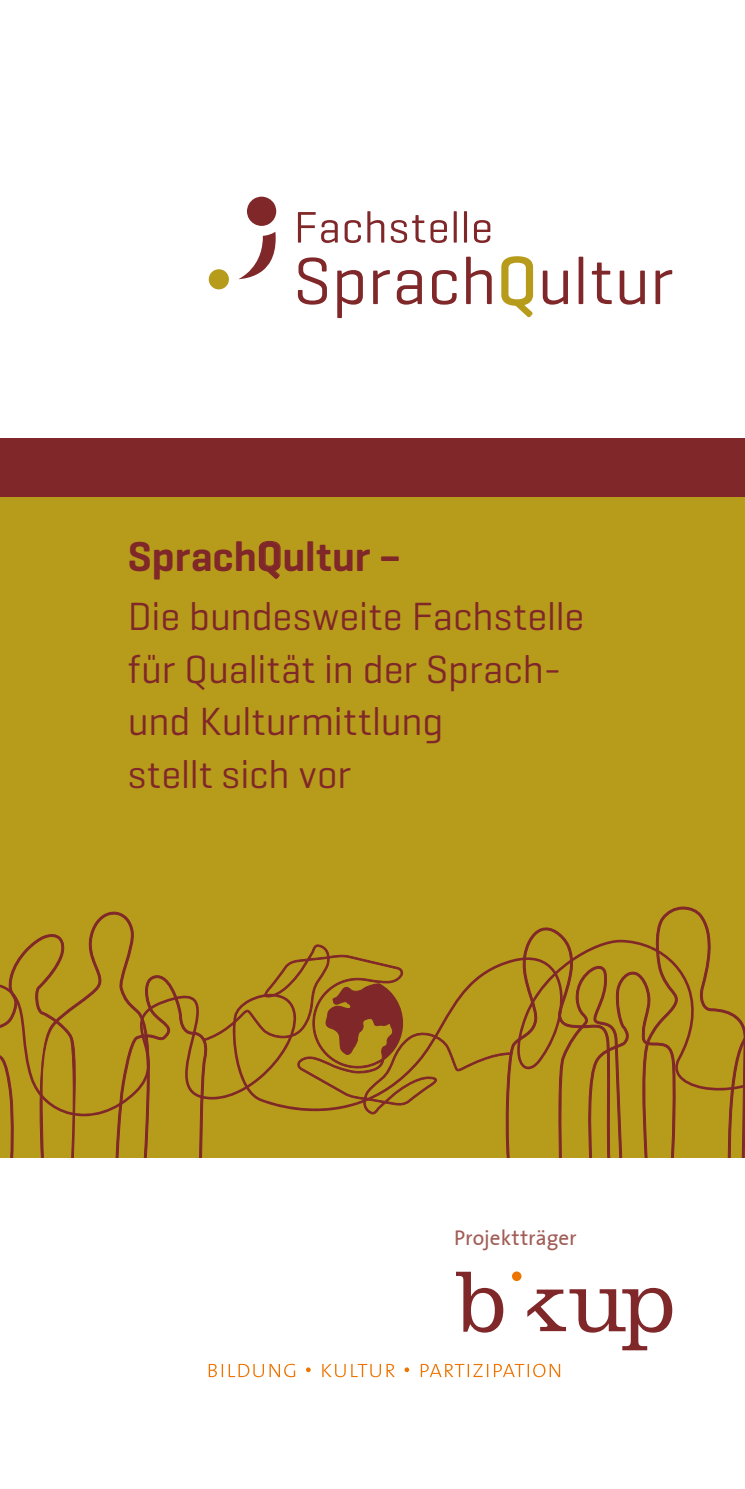
<style>
.page{position:relative;width:745px;height:1489px;background:#fff}
.page>*{position:absolute;margin:0;border:0;box-sizing:border-box;transform-origin:0 0}
.t1{font:600 42.5px "Geogrotesque";color:#802729}
.t2{font:40px/52.5px "Geogrotesque";letter-spacing:-.005em;color:#802729}
.t3{font:21.25px "The Sans Plain";color:#a15d57}
</style>
<div class="page">
<svg style="left:456px;top:1271px;width:47px;height:61px"></svg>
<svg style="left:511px;top:1271px;width:10px;height:9px"></svg>
<svg style="left:527px;top:1287px;width:144px;height:63px"></svg>
<svg style="left:208px;top:1363px;width:351px;height:14px"></svg>
<svg style="left:542px;top:257px;width:129px;height:47px"></svg>
<svg style="left:501px;top:256px;width:33px;height:62px"></svg>
<svg style="left:298px;top:257px;width:193px;height:61px"></svg>
<svg style="left:298px;top:211px;width:192px;height:32px"></svg>
<svg style="left:208px;top:269px;width:21px;height:20px"></svg>
<svg style="left:247px;top:197px;width:29px;height:29px"></svg>
<svg style="left:239px;top:232px;width:36px;height:47px"></svg>
<div style="left:0;top:496px;width:744px;height:661px;background:#b79c1b"></div>
<svg style="left:505px;top:906px;width:239px;height:251px"></svg>
<svg style="left:402px;top:943px;width:109px;height:171px"></svg>
<svg style="left:0;top:911px;width:402px;height:246px"></svg>
<div style="left:0;top:438px;width:744px;height:58px;background:#802729"></div>
<p class="t1" style="left:128px;top:529px;width:275px">SprachQultur –</p>
<p class="t2" style="left:128px;top:589px;width:458px">Die bundesweite Fachstelle für Qualität in der Sprach&shy;und Kulturmittlung<br>stellt sich vor</p>
<p class="t3" style="left:454px;top:1220px;width:124px">Projektträger</p>
</div>
